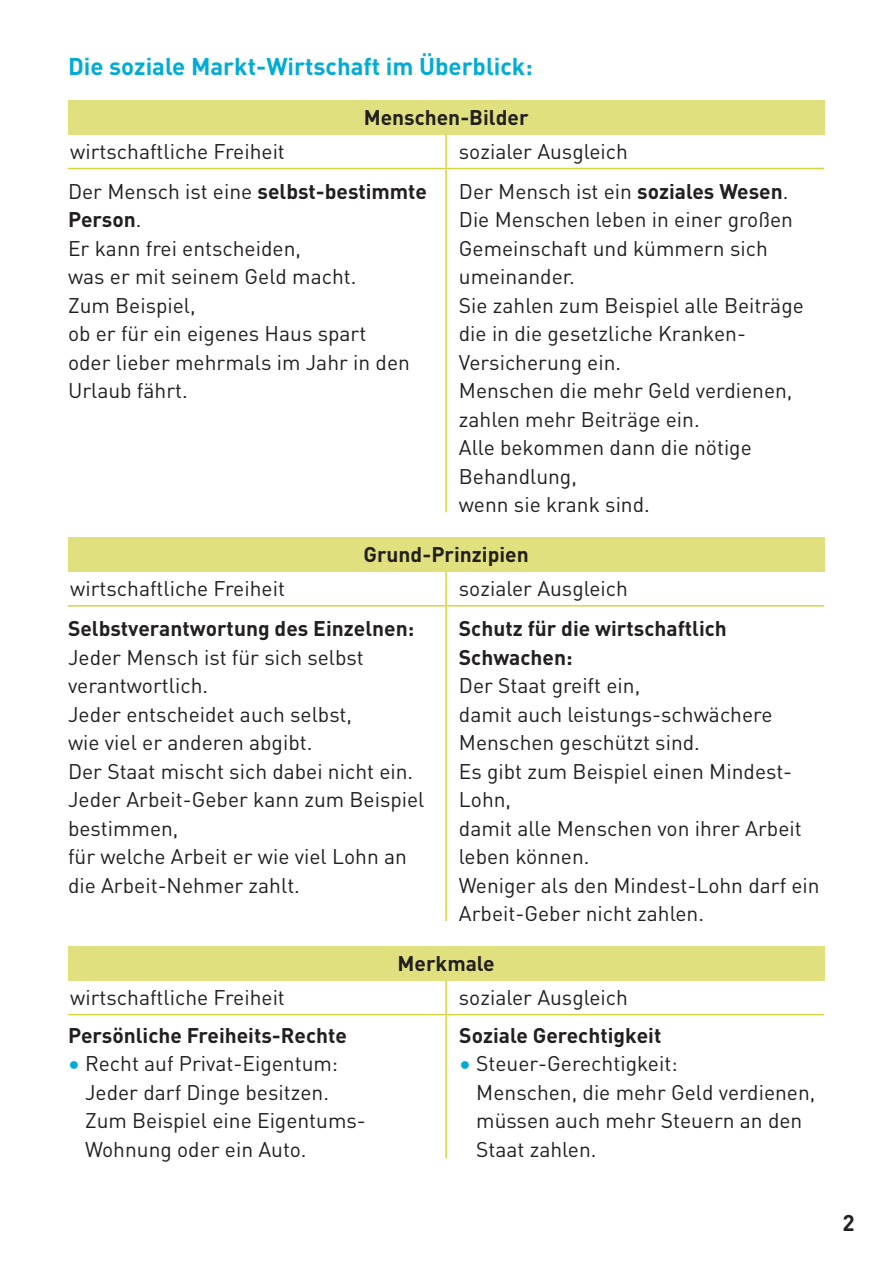
<style>
.page{position:relative;width:893px;height:1263px;background:#fff}
.page>*{position:absolute;margin:0;border:0;box-sizing:border-box;transform-origin:0 0}
.t1{font:700 24px "DIN";color:#00acd5}
.t2{font:700 22.5px "DIN";color:#231f20}
.t3{font:21px/28.5px "DIN";color:#231f20}
.t4{font:700 21px/28.5px "DIN";color:#231f20}
.s1{font-weight:700}
.s2{font-weight:700;font-size:24px;color:#00acd5}
</style>
<div class="page">
<div style="left:68px;top:100px;width:756px;height:34px;background:#e0e07f"></div>
<hr style="left:445px;top:134px;width:2px;height:34px;background:#d4d63f">
<hr style="left:68px;top:168px;width:378px;height:1px;background:#d4d63f">
<hr style="left:446px;top:168px;width:378px;height:1px;background:#d4d63f">
<hr style="left:445px;top:169px;width:2px;height:343px;background:#d4d63f">
<div style="left:68px;top:538px;width:756px;height:34px;background:#e0e07f"></div>
<hr style="left:445px;top:572px;width:2px;height:33px;background:#d4d63f">
<hr style="left:68px;top:605px;width:378px;height:2px;background:#d4d63f">
<hr style="left:446px;top:605px;width:378px;height:2px;background:#d4d63f">
<hr style="left:445px;top:607px;width:2px;height:314px;background:#d4d63f">
<div style="left:68px;top:946px;width:756px;height:34px;background:#e0e07f"></div>
<hr style="left:445px;top:980px;width:2px;height:34px;background:#d4d63f">
<hr style="left:68px;top:1014px;width:378px;height:1px;background:#d4d63f">
<hr style="left:446px;top:1014px;width:378px;height:1px;background:#d4d63f">
<hr style="left:445px;top:1015px;width:2px;height:143px;background:#d4d63f">
<h2 class="t1" style="left:68px;top:51px;width:466px">Die soziale Markt-Wirtschaft im Überblick:</h2>
<p class="t4" style="left:364px;top:102px;width:166px">Menschen-Bilder</p>
<p class="t3" style="left:70px;top:137px;width:216px">wirtschaftliche Freiheit</p>
<p class="t3" style="left:459px;top:137px;width:171px">sozialer Ausgleich</p>
<p class="t3" style="left:68px;top:177px;width:361px">Der Mensch ist eine <span class="s1">selbst-bestimmte<br>Person</span>.<br>Er kann frei entscheiden,<br>was er mit seinem Geld macht.<br>Zum Beispiel,<br>ob er für ein eigenes Haus spart<br>oder lieber mehrmals im Jahr in den<br>Urlaub fährt.</p>
<p class="t3" style="left:459px;top:176px;width:331px">Der Mensch ist ein <span class="s1">soziales Wesen</span>.</p>
<p class="t3" style="left:459px;top:205px;width:346px">Die Menschen leben in einer großen<br>Gemeinschaft und kümmern sich umeinander.<br>Sie zahlen zum Beispiel alle Beiträge die in die gesetzliche Kranken-<br>Versicherung ein.</p>
<p class="t3" style="left:459px;top:376px;width:335px">Menschen die mehr Geld verdienen, zahlen mehr Beiträge ein.<br>Alle bekommen dann die nötige<br>Behandlung,<br>wenn sie krank sind.</p>
<p class="t4" style="left:363px;top:540px;width:167px">Grund-Prinzipien</p>
<p class="t3" style="left:70px;top:574px;width:216px">wirtschaftliche Freiheit</p>
<p class="t3" style="left:459px;top:574px;width:171px">sozialer Ausgleich</p>
<p class="t4" style="left:68px;top:613px;width:348px">Selbstverantwortung des Einzelnen:</p>
<p class="t3" style="left:68px;top:642px;width:297px">Jeder Mensch ist für sich selbst verantwortlich.</p>
<p class="t3" style="left:68px;top:699px;width:347px">Jeder entscheidet auch selbst,<br>wie viel er anderen abgibt.<br>Der Staat mischt sich dabei nicht ein.</p>
<p class="t3" style="left:68px;top:785px;width:358px">Jeder Arbeit-Geber kann zum Beispiel bestimmen,<br>für welche Arbeit er wie viel Lohn an die Arbeit-Nehmer zahlt.</p>
<p class="t4" style="left:459px;top:613px;width:269px">Schutz für die wirtschaftlich<br>Schwachen:</p>
<p class="t3" style="left:459px;top:671px;width:362px">Der Staat greift ein,<br>damit auch leistungs-schwächere<br>Menschen geschützt sind.<br>Es gibt zum Beispiel einen Mindest-<br>Lohn,<br>damit alle Menschen von ihrer Arbeit leben können.<br>Weniger als den Mindest-Lohn darf ein<br>Arbeit-Geber nicht zahlen.</p>
<p class="t4" style="left:397px;top:948px;width:99px">Merkmale</p>
<p class="t3" style="left:70px;top:983px;width:216px">wirtschaftliche Freiheit</p>
<p class="t3" style="left:459px;top:983px;width:171px">sozialer Ausgleich</p>
<p class="t4" style="left:68px;top:1020px;width:280px">Persönliche Freiheits-Rechte</p>
<p class="t3" style="left:85px;top:1049px;width:282px;text-indent:-17px"><span class="s2">•</span> Recht auf Privat-Eigentum:<br>Jeder darf Dinge besitzen.<br>Zum Beispiel eine Eigentums-<br>Wohnung oder ein Auto.</p>
<p class="t4" style="left:459px;top:1020px;width:204px">Soziale Gerechtigkeit</p>
<p class="t3" style="left:476px;top:1049px;width:341px;text-indent:-17px"><span class="s2">•</span> Steuer-Gerechtigkeit:<br>Menschen, die mehr Geld verdienen, müssen auch mehr Steuern an den<br>Staat zahlen.</p>
<p class="t2" style="left:842px;top:1208px;width:14px">2</p>
</div>
